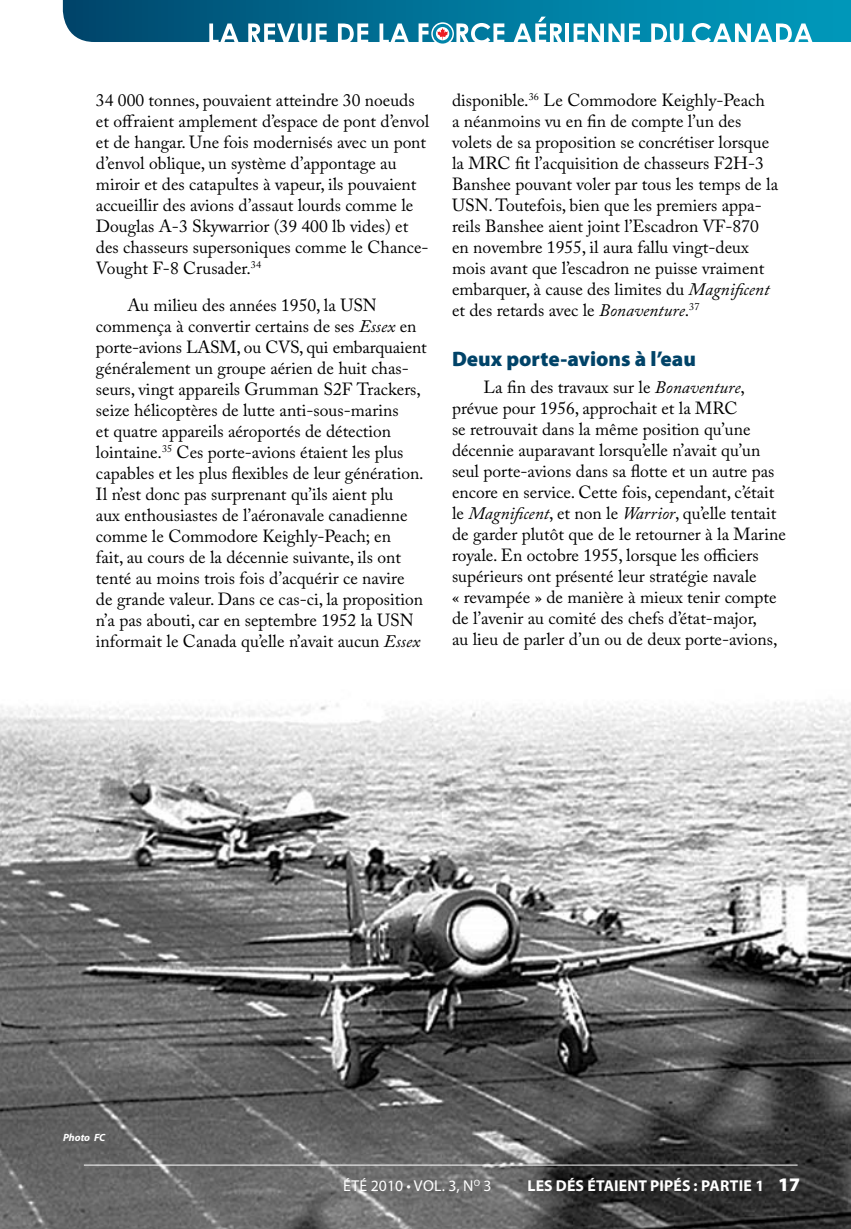
<style>
.page{position:relative;width:851px;height:1229px;background:#fff}
.page>*{position:absolute;margin:0;border:0;box-sizing:border-box;transform-origin:0 0}
.t1{font:900 21px "Myriad Pro";color:#004368}
.t2{font:17.5px/21px "Adobe Caslon Pro";color:#000}
.t3{font:700 15.75px "Myriad Pro";letter-spacing:.01em;color:#fff}
.t4{font:15.75px "Myriad Pro";letter-spacing:.02em;color:#fff}
.t5{font:italic 700 10.5px "Myriad Pro";color:#fff}
.s1{font-style:italic}
.s2{font-weight:900;font-size:19.25px}
</style>
<div class="page">
<img style="left:0;top:702px;width:850px;height:526px">
<hr style="left:84px;top:1164px;width:713px;height:1px;background:#fff">
<svg style="left:63px;top:0;width:787px;height:44px"></svg>
<p class="t2" style="left:96px;top:89px;width:335px">34 000 tonnes, pouvaient atteindre 30 noeuds et offraient amplement d’espace de pont d’envol et de hangar. Une fois modernisés avec un pont d’envol oblique, un système d’appontage au miroir et des catapultes à vapeur, ils pouvaient accueillir des avions d’assaut lourds comme le Douglas A-3 Skywarrior (39 400 lb vides) et des chasseurs supersoniques comme le Chance-Vought F-8 Crusader.<sup>34</sup></p>
<p class="t2" style="left:96px;top:294px;width:332px;text-indent:32px">Au milieu des années 1950, la USN commença à convertir certains de ses <span class="s1">Essex</span> en porte-avions LASM, ou CVS, qui embarquaient généralement un groupe aérien de huit chas&shy;seurs, vingt appareils Grumman S2F Trackers, seize hélicoptères de lutte anti-sous-marins<br>et quatre appareils aéroportés de détection lointaine.<sup>35</sup> Ces porte-avions étaient les plus capables et les plus flexibles de leur génération.<br>Il n’est donc pas surprenant qu’ils aient plu<br>aux enthousiastes de l’aéronavale canadienne comme le Commodore Keighly-Peach; en<br>fait, au cours de la décennie suivante, ils ont tenté au moins trois fois d’acquérir ce navire<br>de grande valeur. Dans ce cas-ci, la proposition n’a pas abouti, car en septembre 1952 la USN informait le Canada qu’elle n’avait aucun <span class="s1">Essex</span></p>
<p class="t2" style="left:452px;top:89px;width:327px">disponible.<sup>36</sup> Le Commodore Keighly-Peach<br>a néanmoins vu en fin de compte l’un des volets de sa proposition se concrétiser lorsque la MRC fit l’acquisition de chasseurs F2H-3<br>Banshee pouvant voler par tous les temps de la USN. Toutefois, bien que les premiers appa&shy;reils Banshee aient joint l’Escadron VF‑870 en novembre 1955, il aura fallu vingt-deux mois avant que l’escadron ne puisse vraiment embarquer, à cause des limites du <span class="s1">Magnificent </span>et des retards avec le <span class="s1">Bonaventure</span>.<sup>37</sup></p>
<p class="t1" style="left:452px;top:345px;width:245px">Deux porte-avions à l’eau</p>
<p class="t2" style="left:452px;top:376px;width:335px;text-indent:32px">La fin des travaux sur le <span class="s1">Bonaventure</span>, prévue pour 1956, approchait et la MRC<br>se retrouvait dans la même position qu’une décennie auparavant lorsqu’elle n’avait qu’un seul porte-avions dans sa flotte et un autre pas encore en service. Cette fois, cependant, c’était le <span class="s1">Magnificent</span>, et non le <span class="s1">Warrior</span>, qu’elle tentait de garder plutôt que de le retourner à la Marine royale. En octobre 1955, lorsque les officiers supérieurs ont présenté leur stratégie navale<br>« revampée » de manière à mieux tenir compte de l’avenir au comité des chefs d’état-major,<br>au lieu de parler d’un ou de deux porte-avions,</p>
<p class="t5" style="left:63px;top:1130px;width:44px">Photo FC</p>
<p class="t4" style="left:343px;top:1175px;width:150px">été 2010 • Vol. 3, N<sup>o</sup> 3</p>
<p class="t3" style="left:527px;top:1175px;width:274px">LES DÉS ÉTAIENT PIPÉS : PARTIE 1 <span class="s2">17</span></p>
</div>
